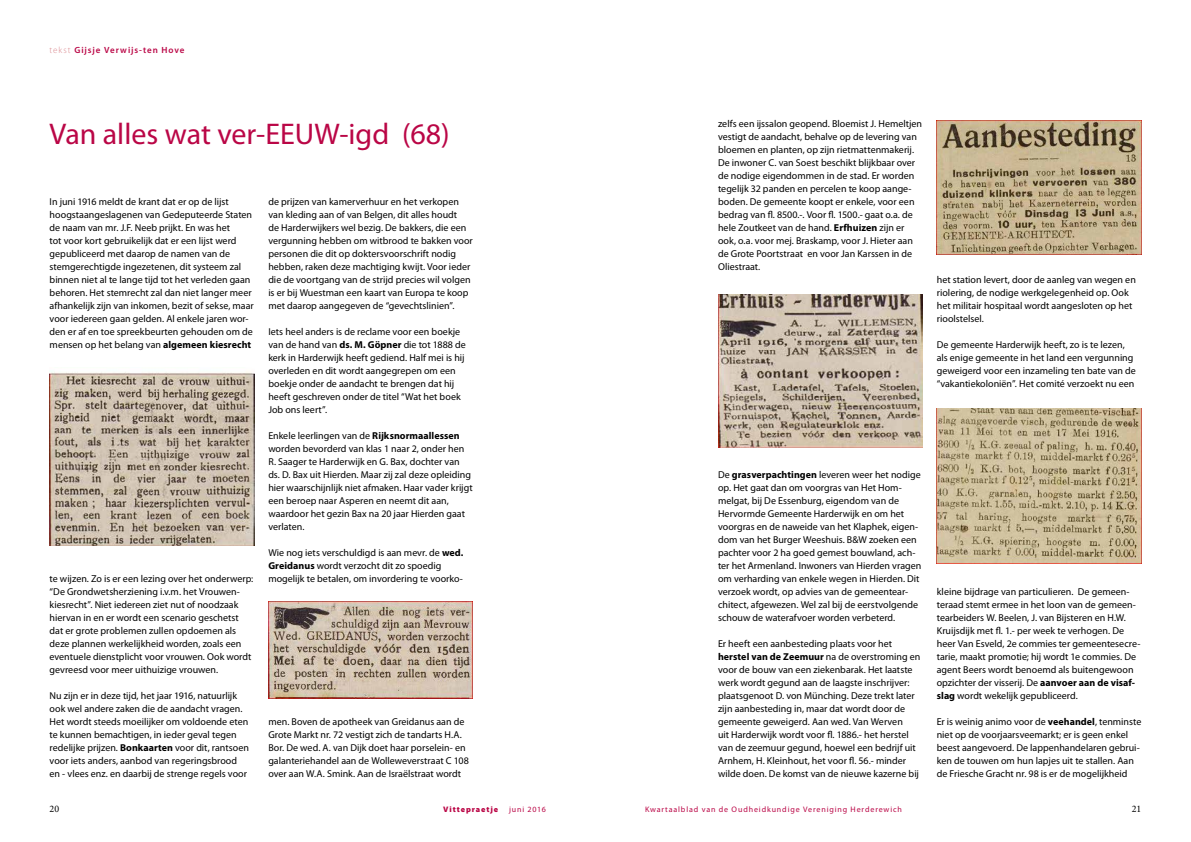
<style>
.page{position:relative;width:1191px;height:842px;background:#fff}
.page>*{position:absolute;margin:0;border:0;box-sizing:border-box;transform-origin:0 0}
.t1{font:30px "Myriad Pro";color:#ba0646}
.t2{font:10px/13px "Myriad Pro";color:#000}
.t3{font:10px "Minion Pro";color:#000}
.t4{font:600 9px "Myriad Pro";letter-spacing:.105em;color:#ba0646}
.t5{font:8px "Myriad Pro";letter-spacing:.105em;color:#ba0646}
.t6{font:900 8px "Myriad Pro";letter-spacing:.115em;color:#ba0646}
.s1{font-weight:300;color:#da878d}
.s2{font-weight:700}
</style>
<div class="page">
<img style="left:718px;top:294px;width:204px;height:153px">
<img style="left:936px;top:120px;width:205px;height:135px">
<img style="left:50px;top:371px;width:204px;height:174px">
<img style="left:268px;top:601px;width:205px;height:97px">
<img style="left:936px;top:409px;width:205px;height:154px">
<p class="t4" style="left:50px;top:44px;width:136px"><span class="s1">tekst</span> Gijsje Verwijs-ten Hove</p>
<h1 class="t1" style="left:50px;top:116px;width:402px">Van alles wat ver-EEUW-igd (68)</h1>
<p class="t2" style="left:50px;top:195px;width:206px">In juni 1916 meldt de krant dat er op de lijst hoogstaangeslagenen van Gedeputeerde Staten de naam van mr. J.F. Neeb prijkt. En was het<br>tot voor kort gebruikelijk dat er een lijst werd gepubliceerd met daarop de namen van de stemgerechtigde ingezetenen, dit systeem zal binnen niet al te lange tijd tot het verleden gaan behoren. Het stemrecht zal dan niet langer meer afhankelijk zijn van inkomen, bezit of sekse, maar voor iedereen gaan gelden. Al enkele jaren wor&shy;den er af en toe spreekbeurten gehouden om de mensen op het belang van <span class="s2">algemeen kiesrecht</span></p>
<p class="t2" style="left:50px;top:572px;width:205px">te wijzen. Zo is er een lezing over het onderwerp: “De Grondwetsherziening i.v.m. het Vrouwen&shy;kiesrecht”. Niet iedereen ziet nut of noodzaak hiervan in en er wordt een scenario geschetst dat er grote problemen zullen opdoemen als deze plannen werkelijkheid worden, zoals een eventuele dienstplicht voor vrouwen. Ook wordt gevreesd voor meer uithuizige vrouwen.</p>
<p class="t2" style="left:50px;top:689px;width:201px">Nu zijn er in deze tijd, het jaar 1916, natuurlijk ook wel andere zaken die de aandacht vragen.<br>Het wordt steeds moeilijker om voldoende eten te kunnen bemachtigen, in ieder geval tegen redelijke prijzen. <span class="s2">Bonkaarten</span> voor dit, rantsoen voor iets anders, aanbod van regeringsbrood en - vlees enz. en daarbij de strenge regels voor</p>
<p class="t2" style="left:268px;top:195px;width:206px">de prijzen van kamerverhuur en het verkopen van kleding aan of van Belgen, dit alles houdt<br>de Harderwijkers wel bezig. De bakkers, die een vergunning hebben om witbrood te bakken voor personen die dit op doktersvoorschrift nodig hebben, raken deze machtiging kwijt. Voor ieder die de voortgang van de strijd precies wil volgen is er bij Wuestman een kaart van Europa te koop met daarop aangegeven de “gevechtslinien”.</p>
<p class="t2" style="left:268px;top:325px;width:199px">Iets heel anders is de reclame voor een boekje van de hand van <span class="s2">ds. M. Göpner</span> die tot 1888 de kerk in Harderwijk heeft gediend. Half mei is hij overleden en dit wordt aangegrepen om een boekje onder de aandacht te brengen dat hij heeft geschreven onder de titel “Wat het boek Job ons leert”.</p>
<p class="t2" style="left:268px;top:429px;width:206px">Enkele leerlingen van de <span class="s2">Rijksnormaallessen </span>worden bevorderd van klas 1 naar 2, onder hen R. Saager te Harderwijk en G. Bax, dochter van ds. D. Bax uit Hierden. Maar zij zal deze opleiding hier waarschijnlijk niet afmaken. Haar vader krijgt een beroep naar Asperen en neemt dit aan, waardoor het gezin Bax na 20 jaar Hierden gaat verlaten.</p>
<p class="t2" style="left:268px;top:546px;width:197px">Wie nog iets verschuldigd is aan mevr. de <span class="s2">wed.<br>Greidanus</span> wordt verzocht dit zo spoedig mogelijk te betalen, om invordering te voorko-</p>
<p class="t2" style="left:268px;top:715px;width:202px">men. Boven de apotheek van Greidanus aan de Grote Markt nr. 72 vestigt zich de tandarts H.A.<br>Bor. De wed. A. van Dijk doet haar porselein- en galanteriehandel aan de Wolleweverstraat C 108 over aan W.A. Smink. Aan de Israëlstraat wordt</p>
<p class="t2" style="left:718px;top:117px;width:205px">zelfs een ijssalon geopend. Bloemist J. Hemeltjen vestigt de aandacht, behalve op de levering van bloemen en planten, op zijn rietmattenmakerij.<br>De inwoner C. van Soest beschikt blijkbaar over de nodige eigendommen in de stad. Er worden tegelijk 32 panden en percelen te koop aange&shy;boden. De gemeente koopt er enkele, voor een bedrag van fl. 8500.-. Voor fl. 1500.- gaat o.a. de hele Zoutkeet van de hand. <span class="s2">Erfhuizen</span> zijn er ook, o.a. voor mej. Braskamp, voor J. Hieter aan de Grote Poortstraat en voor Jan Karssen in de Oliestraat.</p>
<p class="t2" style="left:936px;top:273px;width:201px">het station levert, door de aanleg van wegen en riolering, de nodige werkgelegenheid op. Ook het militair hospitaal wordt aangesloten op het rioolstelsel.</p>
<p class="t2" style="left:936px;top:338px;width:201px">De gemeente Harderwijk heeft, zo is te lezen, als enige gemeente in het land een vergunning geweigerd voor een inzameling ten bate van de “vakantiekoloniën”. Het comité verzoekt nu een</p>
<p class="t2" style="left:718px;top:468px;width:205px">De <span class="s2">grasverpachtingen</span> leveren weer het nodige op. Het gaat dan om voorgras van Het Hom&shy;melgat, bij De Essenburg, eigendom van de Hervormde Gemeente Harderwijk en om het voorgras en de naweide van het Klaphek, eigen&shy;dom van het Burger Weeshuis. B&amp;W zoeken een pachter voor 2 ha goed gemest bouwland, ach&shy;ter het Armenland. Inwoners van Hierden vragen om verharding van enkele wegen in Hierden. Dit verzoek wordt, op advies van de gemeentear&shy;chitect, afgewezen. Wel zal bij de eerstvolgende schouw de waterafvoer worden verbeterd.</p>
<p class="t2" style="left:718px;top:637px;width:204px">Er heeft een aanbesteding plaats voor het <span class="s2">herstel van de Zeemuur</span> na de overstroming en voor de bouw van een ziekenbarak. Het laatste werk wordt gegund aan de laagste inschrijver: plaatsgenoot D. von Münching. Deze trekt later zijn aanbesteding in, maar dat wordt door de gemeente geweigerd. Aan wed. Van Werven<br>uit Harderwijk wordt voor fl. 1886.- het herstel van de zeemuur gegund, hoewel een bedrijf uit Arnhem, H. Kleinhout, het voor fl. 56.- minder wilde doen. De komst van de nieuwe kazerne bij</p>
<p class="t2" style="left:936px;top:585px;width:205px">kleine bijdrage van particulieren. De gemeen&shy;teraad stemt ermee in het loon van de gemeen&shy;tearbeiders W. Beelen, J. van Bijsteren en H.W.<br>Kruijsdijk met fl. 1.- per week te verhogen. De heer Van Esveld, 2e commies ter gemeentesecre&shy;tarie, maakt promotie; hij wordt 1e commies. De agent Beers wordt benoemd als buitengewoon opzichter der visserij. De <span class="s2">aanvoer aan de visaf&shy;slag</span> wordt wekelijk gepubliceerd.</p>
<p class="t2" style="left:936px;top:715px;width:206px">Er is weinig animo voor de <span class="s2">veehandel</span>, tenminste niet op de voorjaarsveemarkt; er is geen enkel beest aangevoerd. De lappenhandelaren gebrui&shy;ken de touwen om hun lapjes uit te stallen. Aan de Friesche Gracht nr. 98 is er de mogelijkheid</p>
<p class="t3" style="left:50px;top:802px;width:11px">20</p>
<p class="t6" style="left:443px;top:804px;width:56px">Vittepraetje</p>
<p class="t5" style="left:509px;top:804px;width:38px">juni 2016</p>
<p class="t5" style="left:645px;top:804px;width:258px">Kwartaalblad van de Oudheidkundige Vereniging Herderewich</p>
<p class="t3" style="left:1131px;top:802px;width:11px">21</p>
</div>
